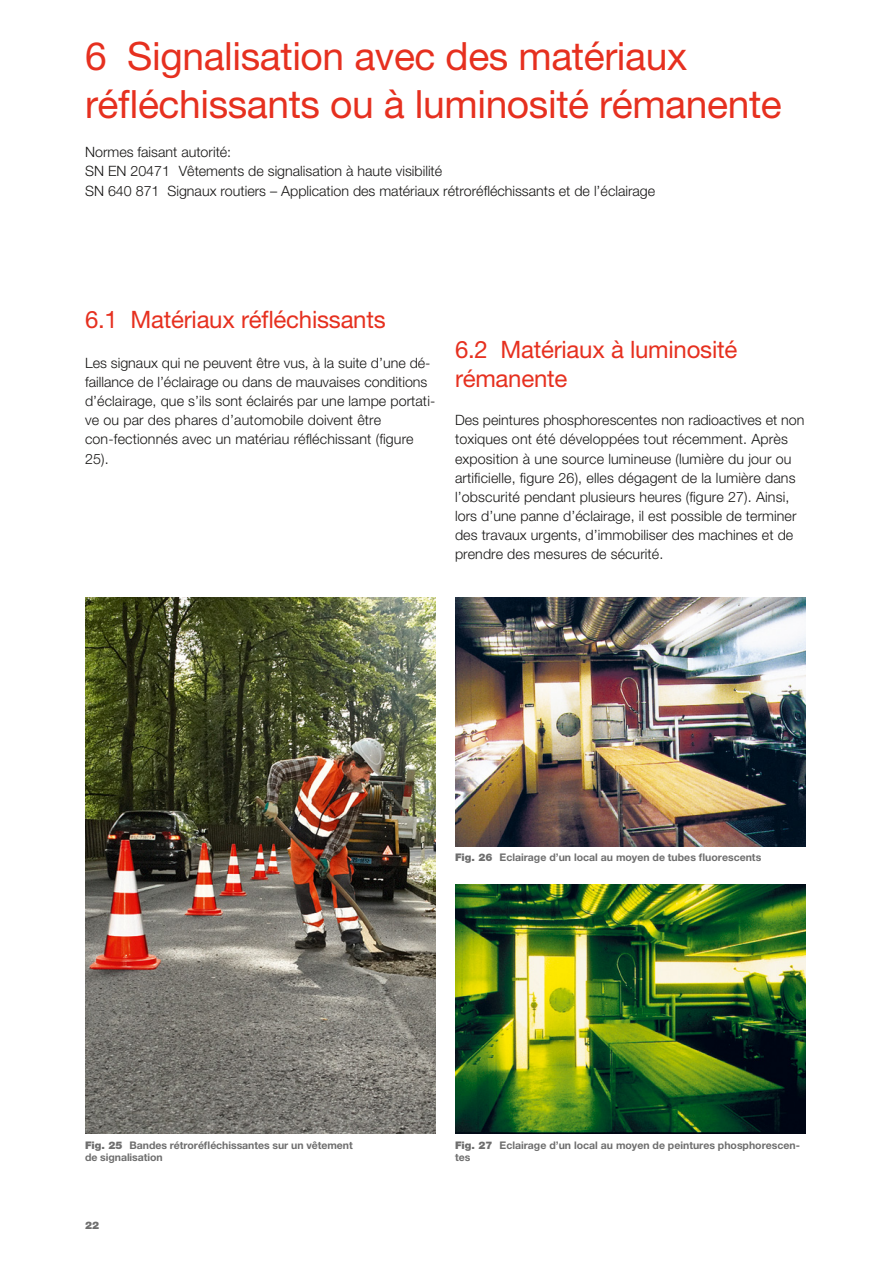
<style>
.page{position:relative;width:893px;height:1263px;background:#fff}
.page>*{position:absolute;margin:0;border:0;box-sizing:border-box;transform-origin:0 0}
.t1{font:39px/47.8px "Helvetica Neue LT Std";letter-spacing:-.01em;color:#e6301f}
.t2{font:24px/28.7px "Helvetica Neue LT Std";letter-spacing:-.01em;color:#e6301f}
.t3{font:300 14.25px/19.2px "Helvetica Neue LT Std";letter-spacing:.005em;color:#181716}
.t4{font:700 10.5px/12.8px "Helvetica Neue LT Std";color:#6e6e6e}
.t5{font:900 10.5px "Helvetica Neue LT Std";color:#6e6e6e}
.s1{font-weight:900}
</style>
<div class="page">
<img style="left:85px;top:597px;width:351px;height:536px">
<img style="left:455px;top:597px;width:351px;height:249px">
<img style="left:455px;top:885px;width:351px;height:248px">
<h1 class="t1" style="left:85px;top:32px;width:698px">6 Signalisation avec des matériaux réfléchissants ou à luminosité rémanente</h1>
<p class="t3" style="left:85px;top:142px;width:572px">Normes faisant autorité:<br>SN EN 20471 Vêtements de signalisation à haute visibilité<br>SN 640 871 Signaux routiers – Application des matériaux rétroréfléchissants et de l’éclairage</p>
<h2 class="t2" style="left:85px;top:304px;width:302px">6.1 Matériaux réfléchissants</h2>
<p class="t3" style="left:85px;top:353px;width:352px">Les signaux qui ne peuvent être vus, à la suite d’une dé&shy;faillance de l’éclairage ou dans de mauvaises conditions d’éclairage, que s’ils sont éclairés par une lampe portati&shy;ve ou par des phares d’automobile doivent être con-fectionnés avec un matériau réfléchissant (figure 25).</p>
<h2 class="t2" style="left:455px;top:335px;width:284px">6.2 Matériaux à luminosité rémanente</h2>
<p class="t3" style="left:455px;top:410px;width:351px">Des peintures phosphorescentes non radioactives et non toxiques ont été développées tout récemment. Après exposition à une source lumineuse (lumière du jour ou artificielle, figure 26), elles dégagent de la lumière dans l’obscurité pendant plusieurs heures (figure 27). Ainsi, lors d’une panne d’éclairage, il est possible de terminer des travaux urgents, d’immobiliser des machines et de prendre des mesures de sécurité.</p>
<p class="t4" style="left:455px;top:851px;width:308px"><span class="s1">Fig. 26</span> Eclairage d’un local au moyen de tubes fluorescents</p>
<p class="t4" style="left:85px;top:1138px;width:269px"><span class="s1">Fig. 25</span> Bandes rétroréfléchissantes sur un vêtement de signalisation</p>
<p class="t5" style="left:85px;top:1219px;width:16px">22</p>
<p class="t4" style="left:455px;top:1138px;width:346px"><span class="s1">Fig. 27</span> Eclairage d’un local au moyen de peintures phosphorescen&shy;tes</p>
</div>
